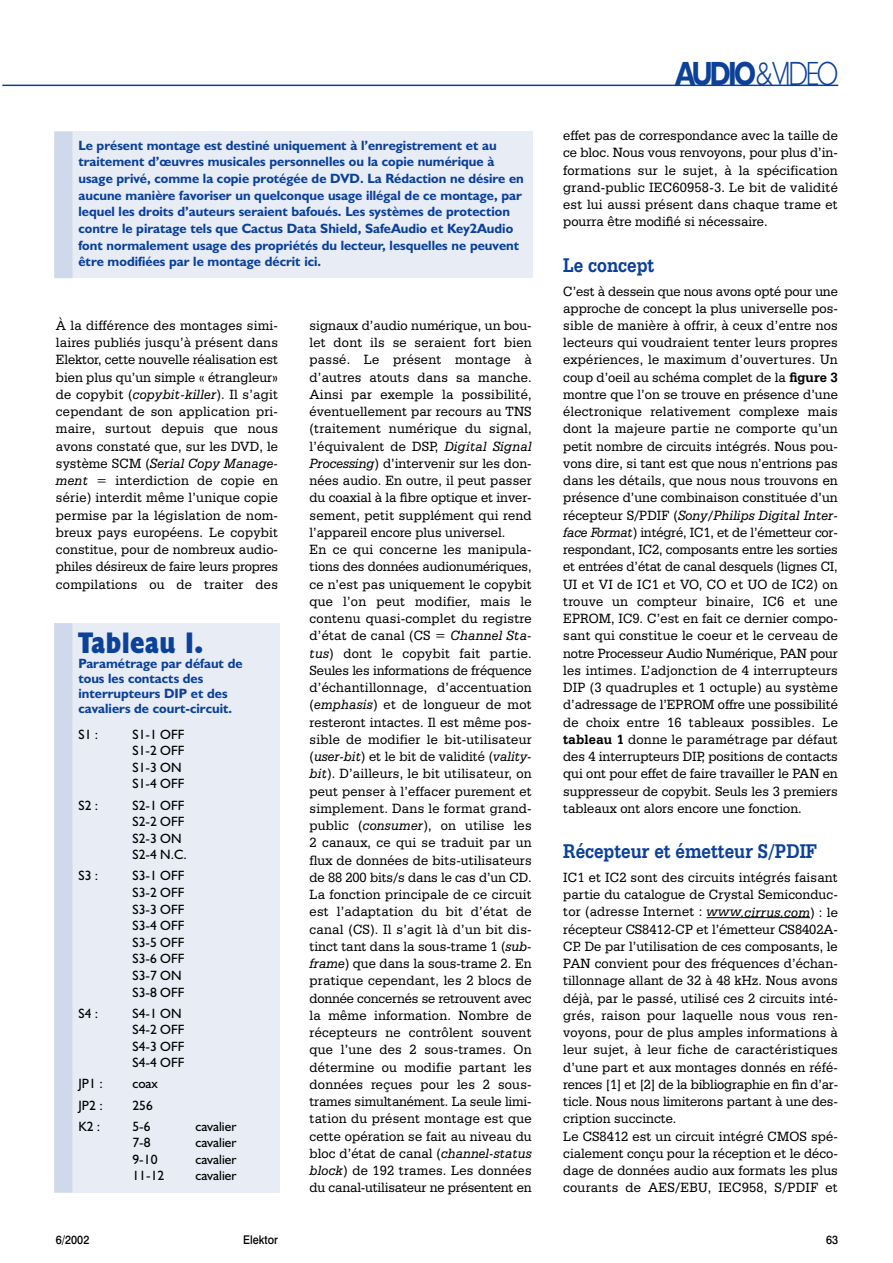
<style>
.page{position:relative;width:893px;height:1263px;background:#fff}
.page>*{position:absolute;margin:0;border:0;box-sizing:border-box;transform-origin:0 0}
.t1{font:300 33.75px "Humanist 521 BT";letter-spacing:-.09em;color:#0c419a;scale:.8 1}
.t2{font:700 condensed 30px "Humanist 521 BT Xtra";letter-spacing:.01em;color:#0c419a}
.t3{font:700 21px "Serifa BT";color:#0c419a;scale:.85 1}
.t4{font:14.25px/17.2px "Serifa BT";letter-spacing:.01em;color:#000;text-align:justify;scale:.95 1}
.t5{font:700 13.5px/16.6px "Humanist 521 BT";color:#0c419a}
.t6{font:13.5px/16.6px "Humanist 521 BT";color:#000}
.t7{font:500 12px "Swiss 721 BT";color:#000;scale:.9 1}
.s1{font-style:italic}
.s2{font-weight:700}
</style>
<div class="page">
<hr style="left:2px;top:85px;width:836px;height:1px;background:#0c419a">
<hr style="left:706px;top:917px;width:34px;height:1px;background:#000">
<hr style="left:740px;top:917px;width:70px;height:1px;background:#000">
<div style="left:54px;top:132px;width:479px;height:146px;background:#e7ecf5"></div>
<div style="left:54px;top:132px;width:18px;height:146px;background:#cfd9eb"></div>
<div style="left:54px;top:623px;width:225px;height:569px;background:#e7ecf5"></div>
<div style="left:54px;top:623px;width:18px;height:570px;background:#cfd9eb"></div>
<p class="t5" style="left:78px;top:138px;width:447px">Le présent montage est destiné uniquement à l’enregistrement et au traitement d’œuvres musicales personnelles ou la copie numérique à usage privé, comme la copie protégée de DVD. La Rédaction ne désire en aucune manière favoriser un quelconque usage illégal de ce montage, par lequel les droits d’auteurs seraient bafoués. Les systèmes de protection contre le piratage tels que Cactus Data Shield, SafeAudio et Key2Audio font normalement usage des propriétés du lecteur, lesquelles ne peuvent être modifiées par le montage décrit ici.</p>
<p class="t4" style="left:56px;top:318px;width:235px">À la différence des montages simi&shy;laires publiés jusqu’à présent dans Elektor, cette nouvelle réalisation est bien plus qu’un simple « étrangleur» de copybit (<span class="s1">copybit-killer</span>). Il s’agit cependant de son application pri&shy;maire, surtout depuis que nous avons constaté que, sur les DVD, le système SCM (<span class="s1">Serial Copy Manage&shy;ment</span> = interdiction de copie en série) interdit même l’unique copie permise par la législation de nom&shy;breux pays européens. Le copybit constitue, pour de nombreux audio&shy;philes désireux de faire leurs propres compilations ou de traiter des</p>
<h2 class="t2" style="left:78px;top:631px;width:127px">Tableau 1.</h2>
<p class="t5" style="left:78px;top:657px;width:166px;line-height:15.1px">Paramétrage par défaut de tous les contacts des interrupteurs DIP et des cavaliers de court-circuit.</p>
<p class="t6" style="left:78px;top:727px;width:21px">S1 :</p>
<p class="t6" style="left:132px;top:727px;width:54px">S1-1 OFF<br>S1-2 OFF<br>S1-3 ON<br>S1-4 OFF</p>
<p class="t6" style="left:78px;top:798px;width:21px">S2 :</p>
<p class="t6" style="left:132px;top:798px;width:56px">S2-1 OFF<br>S2-2 OFF<br>S2-3 ON<br>S2-4 N.C.</p>
<p class="t6" style="left:78px;top:869px;width:21px">S3 :</p>
<p class="t6" style="left:132px;top:869px;width:54px">S3-1 OFF<br>S3-2 OFF<br>S3-3 OFF<br>S3-4 OFF<br>S3-5 OFF<br>S3-6 OFF<br>S3-7 ON<br>S3-8 OFF</p>
<p class="t6" style="left:78px;top:1006px;width:21px">S4 :</p>
<p class="t6" style="left:132px;top:1006px;width:54px">S4-1 ON<br>S4-2 OFF<br>S4-3 OFF<br>S4-4 OFF</p>
<p class="t6" style="left:78px;top:1077px;width:26px">JP1 :</p>
<p class="t6" style="left:132px;top:1077px;width:27px">coax</p>
<p class="t6" style="left:78px;top:1098px;width:26px">JP2 :</p>
<p class="t6" style="left:132px;top:1098px;width:22px">256</p>
<p class="t6" style="left:78px;top:1119px;width:23px">K2 :</p>
<p class="t6" style="left:132px;top:1119px;width:20px">5-6</p>
<p class="t6" style="left:195px;top:1119px;width:42px">cavalier</p>
<p class="t6" style="left:132px;top:1136px;width:20px">7-8</p>
<p class="t6" style="left:195px;top:1136px;width:42px">cavalier</p>
<p class="t6" style="left:132px;top:1152px;width:27px">9-10</p>
<p class="t6" style="left:195px;top:1152px;width:42px">cavalier</p>
<p class="t6" style="left:132px;top:1169px;width:33px">11-12</p>
<p class="t6" style="left:195px;top:1169px;width:42px">cavalier</p>
<p class="t4" style="left:309px;top:318px;width:235px;text-align:left">signaux d’audio numérique, un bou&shy;let dont ils se seraient fort bien passé. Le présent montage à d’autres atouts dans sa manche.<br>Ainsi par exemple la possibilité, éventuellement par recours au TNS (traitement numérique du signal, l’équivalent de DSP, <span class="s1">Digital Signal Processing</span>) d’intervenir sur les don&shy;nées audio. En outre, il peut passer du coaxial à la fibre optique et inver&shy;sement, petit supplément qui rend l’appareil encore plus universel.<br>En ce qui concerne les manipula&shy;tions des données audionumériques, ce n’est pas uniquement le copybit que l’on peut modifier, mais le contenu quasi-complet du registre d’état de canal (CS = <span class="s1">Channel Sta&shy;tus</span>) dont le copybit fait partie.<br>Seules les informations de fréquence d’échantillonnage, d’accentuation (<span class="s1">emphasis</span>) et de longueur de mot resteront intactes. Il est même pos&shy;sible de modifier le bit-utilisateur (<span class="s1">user-bit</span>) et le bit de validité (<span class="s1">vality&shy;bit</span>). D’ailleurs, le bit utilisateur, on peut penser à l’effacer purement et simplement. Dans le format grand&shy;public (<span class="s1">consumer</span>), on utilise les 2 canaux, ce qui se traduit par un flux de données de bits-utilisateurs de 88 200 bits/s dans le cas d’un CD.<br>La fonction principale de ce circuit est l’adaptation du bit d’état de canal (CS). Il s’agit là d’un bit dis&shy;tinct tant dans la sous-trame 1 (<span class="s1">sub&shy;frame</span>) que dans la sous-trame 2. En pratique cependant, les 2 blocs de donnée concernés se retrouvent avec la même information. Nombre de récepteurs ne contrôlent souvent que l’une des 2 sous-trames. On détermine ou modifie partant les données reçues pour les 2 sous&shy;trames simultanément. La seule limi&shy;tation du présent montage est que cette opération se fait au niveau du bloc d’état de canal (<span class="s1">channel-status block</span>) de 192 trames. Les données du canal-utilisateur ne présentent en</p>
<h1 class="t1" style="left:675px;top:61px;width:205px"><span class="s2">AUDIO</span>&amp;VIDEO</h1>
<p class="t4" style="left:563px;top:128px;width:290px">effet pas de correspondance avec la taille de ce bloc. Nous vous renvoyons, pour plus d’in&shy;formations sur le sujet, à la spécification grand-public IEC60958-3. Le bit de validité est lui aussi présent dans chaque trame et pourra être modifié si nécessaire.</p>
<h3 class="t3" style="left:563px;top:257px;width:109px">Le concept</h3>
<p class="t4" style="left:563px;top:283px;width:290px">C’est à dessein que nous avons opté pour une approche de concept la plus universelle pos&shy;sible de manière à offrir, à ceux d’entre nos lecteurs qui voudraient tenter leurs propres expériences, le maximum d’ouvertures. Un coup d’oeil au schéma complet de la <span class="s2">figure 3 </span>montre que l’on se trouve en présence d’une électronique relativement complexe mais dont la majeure partie ne comporte qu’un petit nombre de circuits intégrés. Nous pou&shy;vons dire, si tant est que nous n’entrions pas dans les détails, que nous nous trouvons en présence d’une combinaison constituée d’un récepteur S/PDIF (<span class="s1">Sony/Philips Digital Inter&shy;face Format</span>) intégré, IC1, et de l’émetteur cor&shy;respondant, IC2, composants entre les sorties et entrées d’état de canal desquels (lignes CI, UI et VI de IC1 et VO, CO et UO de IC2) on trouve un compteur binaire, IC6 et une EPROM, IC9. C’est en fait ce dernier compo&shy;sant qui constitue le coeur et le cerveau de notre Processeur Audio Numérique, PAN pour les intimes. L’adjonction de 4 interrupteurs DIP (3 quadruples et 1 octuple) au système d’adressage de l’EPROM offre une possibilité de choix entre 16 tableaux possibles. Le <span class="s2">tableau 1</span> donne le paramétrage par défaut des 4 interrupteurs DIP, positions de contacts qui ont pour effet de faire travailler le PAN en suppresseur de copybit. Seuls les 3 premiers tableaux ont alors encore une fonction.</p>
<h3 class="t3" style="left:563px;top:843px;width:300px">Récepteur et émetteur S/PDIF</h3>
<p class="t4" style="left:563px;top:870px;width:291px;text-align:left">IC1 et IC2 sont des circuits intégrés faisant partie du catalogue de Crystal Semiconduc&shy;tor (adresse Internet : <span class="s1">www.cirrus.com</span>) : le récepteur CS8412-CP et l’émetteur CS8402A-CP. De par l’utilisation de ces composants, le PAN convient pour des fréquences d’échan&shy;tillonnage allant de 32 à 48 kHz. Nous avons déjà, par le passé, utilisé ces 2 circuits inté&shy;grés, raison pour laquelle nous vous ren&shy;voyons, pour de plus amples informations à leur sujet, à leur fiche de caractéristiques d’une part et aux montages donnés en réfé&shy;rences [1] et [2] de la bibliographie en fin d’ar&shy;ticle. Nous nous limiterons partant à une des&shy;cription succincte.<br>Le CS8412 est un circuit intégré CMOS spé&shy;cialement conçu pour la réception et le déco&shy;dage de données audio aux formats les plus courants de AES/EBU, IEC958, S/PDIF et</p>
<p class="t7" style="left:56px;top:1236px;width:39px">6/2002</p>
<p class="t7" style="left:243px;top:1236px;width:40px">Elektor</p>
<p class="t7" style="left:826px;top:1236px;width:15px">63</p>
</div>
